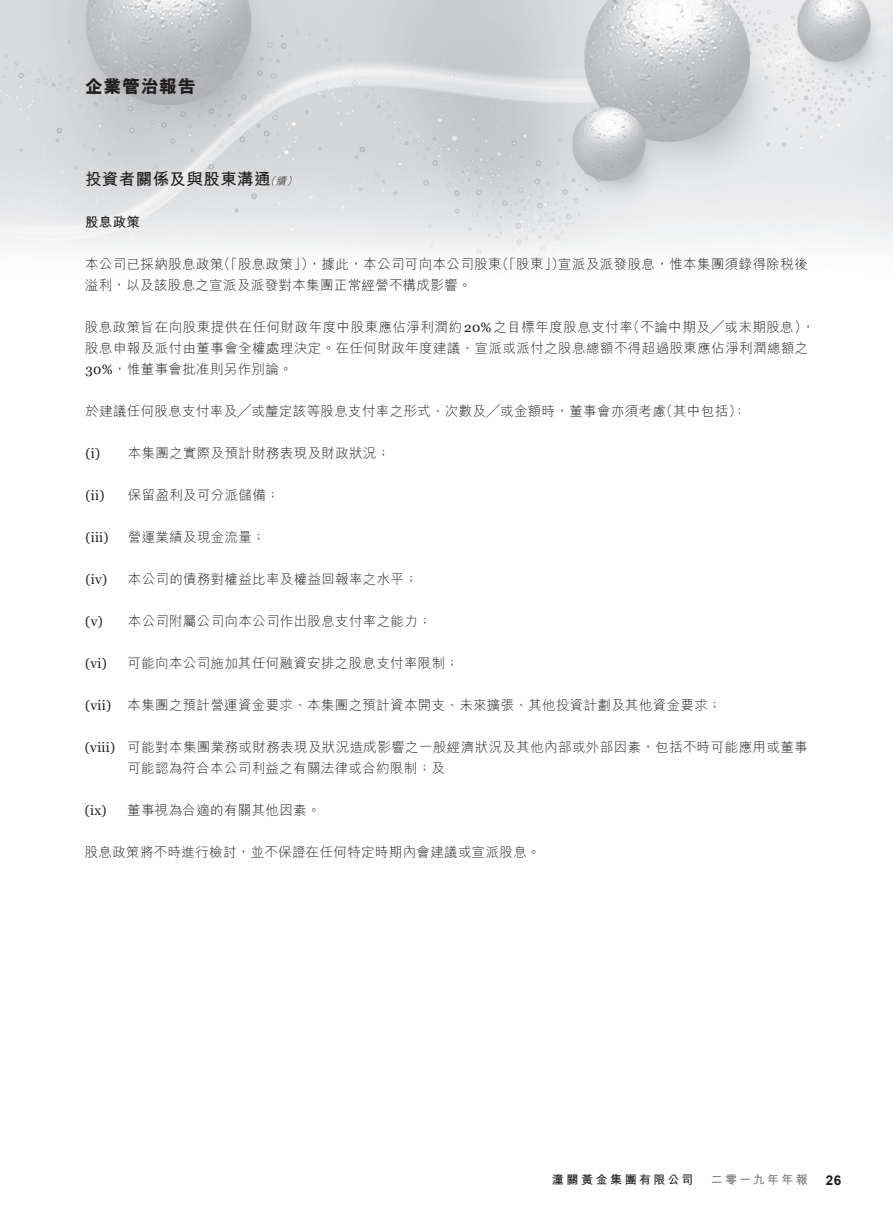
<style>
.page{position:relative;width:893px;height:1212px;background:#fff}
.page>*{position:absolute;margin:0;border:0;box-sizing:border-box;transform-origin:0 0}
.t1{font:800 18px "M Hei HK";letter-spacing:.03em;color:#231f20}
.t2{font:700 16.5px "M Hei HK";letter-spacing:.025em;color:#231f20}
.t3{font:300 13.5px/21px "M Hei HK";letter-spacing:.025em;color:#231f20}
.t4{font:13.5px "Georgia";letter-spacing:.025em;color:#231f20}
.t5{font:700 13.5px "M Hei HK";color:#231f20}
.t6{font:700 13.5px "Arial";color:#231f20}
.t7{font:700 12px "M Hei HK";letter-spacing:.205em;color:#231f20}
.t8{font:700 12px "M Hei HK";letter-spacing:.19em;color:#76787b}
.t9{font:italic 300 10.5px "M Hei HK";color:#231f20}
.s1{font-family:"Georgia";font-weight:400}
</style>
<div class="page">
<img style="left:0;top:0;width:893px;height:257px">
<h1 class="t1" style="left:85px;top:74px;width:112px">企業管治報告</h1>
<p class="t2" style="left:85px;top:167px;width:187px">投資者關係及與股東溝通</p>
<p class="t5" style="left:85px;top:212px;width:57px">股息政策</p>
<p class="t9" style="left:276px;top:174px;width:16px">續</p>
<p class="t9" style="left:265px;top:174px;width:16px">（</p>
<p class="t9" style="left:286px;top:174px;width:16px">(</p>
<p class="t3" style="left:217px;top:253px;width:99px">（「股息政策」）</p>
<p class="t3" style="left:495px;top:253px;width:71px">（「股東」）</p>
<p class="t3" style="left:308px;top:253px;width:196px">，據此，本公司可向本公司股東</p>
<p class="t3" style="left:558px;top:253px;width:251px">宣派及派發股息，惟本集團須錄得除稅後</p>
<p class="t3" style="left:85px;top:253px;width:388px">本公司已採納股息政策<br>溢利，以及該股息之宣派及派發對本集團正常經營不構成影響。</p>
<p class="t3" style="left:627px;top:316px;width:190px">（不論中期及╱或末期股息，(</p>
<p class="t3" style="left:85px;top:316px;width:725px">股息政策旨在向股東提供在任何財政年度中股東應佔淨利潤約<span class="s1">20%</span>之目標年度股息支付率<br>股息申報及派付由董事會全權處理決定。在任何財政年度建議、宣派或派付之股息總額不得超過股東應佔淨利潤總額之<br><span class="s1">30%</span>，惟董事會批准則另作別論。</p>
<p class="t3" style="left:737px;top:400px;width:15px">﹕</p>
<p class="t3" style="left:86px;top:400px;width:582px">於建議任何股息支付率及╱或釐定該等股息支付率之形式、次數及╱或金額時，董事會亦須考慮</p>
<p class="t3" style="left:128px;top:442px;width:264px">本集團之實際及預計財務表現及財政狀況;</p>
<p class="t3" style="left:659px;top:400px;width:84px">（其中包括(</p>
<p class="t4" style="left:85px;top:445px;width:16px">i( )</p>
<p class="t4" style="left:85px;top:487px;width:21px">(ii)</p>
<p class="t3" style="left:128px;top:484px;width:153px">保留盈利及可分派儲備;</p>
<p class="t4" style="left:85px;top:529px;width:25px">(iii)</p>
<p class="t3" style="left:128px;top:526px;width:139px">營運業績及現金流量;</p>
<p class="t4" style="left:85px;top:571px;width:23px">(iv)</p>
<p class="t3" style="left:128px;top:568px;width:291px">本公司的債務對權益比率及權益回報率之水平;</p>
<p class="t4" style="left:85px;top:613px;width:19px">v( )</p>
<p class="t3" style="left:128px;top:610px;width:305px">本公司附屬公司向本公司作出股息支付率之能力;</p>
<p class="t4" style="left:85px;top:655px;width:23px">(vi)</p>
<p class="t3" style="left:128px;top:652px;width:333px">可能向本公司施加其任何融資安排之股息支付率限制;</p>
<p class="t4" style="left:85px;top:697px;width:28px">(vii)</p>
<p class="t3" style="left:128px;top:694px;width:596px">本集團之預計營運資金要求、本集團之預計資本開支、未來擴張、其他投資計劃及其他資金要求;</p>
<p class="t4" style="left:85px;top:739px;width:32px">(viii)</p>
<p class="t3" style="left:127px;top:736px;width:682px">可能對本集團業務或財務表現及狀況造成影響之一般經濟狀況及其他內部或外部因素，包括不時可能應用或董事</p>
<p class="t3" style="left:127px;top:757px;width:319px">可能認為符合本公司利益之有關法律或合約限制；及</p>
<p class="t3" style="left:127px;top:799px;width:195px">董事視為合適的有關其他因素。</p>
<p class="t4" style="left:85px;top:802px;width:23px">(ix)</p>
<p class="t3" style="left:85px;top:841px;width:457px">股息政策將不時進行檢討，並不保證在任何特定時期內會建議或宣派股息。</p>
<p class="t7" style="left:552px;top:1171px;width:143px">潼關黃金集團有限公司</p>
<p class="t8" style="left:711px;top:1171px;width:99px">二零一九年年報</p>
<p class="t6" style="left:826px;top:1171px;width:17px">26</p>
</div>
